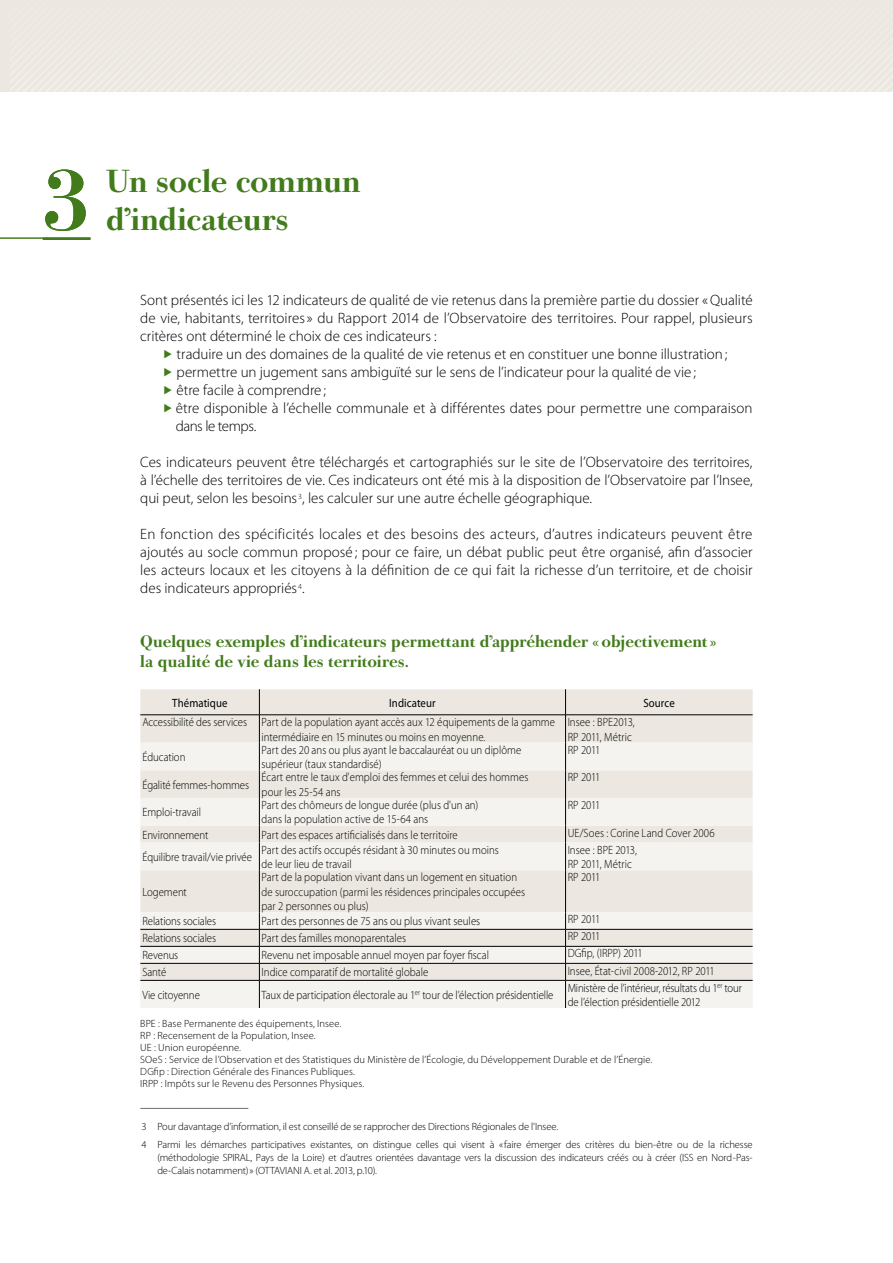
<style>
.page{position:relative;width:893px;height:1263px;background:#fff}
.page>*{position:absolute;margin:0;border:0;box-sizing:border-box;transform-origin:0 0}
.t1{font:700 85.5px "Bauer Bodoni";color:#427b1b}
.t2{font:500 31.5px "Bodoni Old Face BE";letter-spacing:.01em;color:#427b1b}
.t3{font:500 16.5px/19.8px "Bodoni Old Face BE";letter-spacing:-.005em;color:#427b1b}
.t4{font:300 15px/18px "Myriad Pro";color:#000;text-align:justify}
.t5{font:300 15px "Myriad Pro";letter-spacing:-.03em;color:#000}
.t6{font:300 12px/14.4px "Myriad Pro";letter-spacing:.005em;color:#000;scale:.9 1}
.t7{font:300 12px/14.4px "Myriad Pro";letter-spacing:-.015em;color:#000;scale:.9 1}
.t8{font:12px "Myriad Pro";letter-spacing:.005em;color:#000;scale:.9 1}
.t9{font:300 10.5px/12px "Myriad Pro";letter-spacing:-.005em;color:#000}
</style>
<div class="page">
<svg style="left:10px;top:0;width:883px;height:92px;background:#ede9e2"></svg>
<div style="left:140px;top:689px;width:613px;height:54px;background:#ece8e1"></div>
<svg style="left:140px;top:743px;width:613px;height:265px;fill:#f5f3f0"></svg>
<hr style="left:140px;top:714px;width:119px;height:1px;background:#000">
<hr style="left:259px;top:714px;width:307px;height:1px;background:#000">
<hr style="left:140px;top:929px;width:119px;height:1px;background:#000">
<hr style="left:140px;top:946px;width:119px;height:1px;background:#000">
<hr style="left:140px;top:963px;width:119px;height:1px;background:#000">
<hr style="left:140px;top:980px;width:119px;height:1px;background:#000">
<hr style="left:566px;top:714px;width:187px;height:1px;background:#000">
<svg style="left:259px;top:689px;width:1px;height:181px"></svg>
<svg style="left:565px;top:689px;width:1px;height:181px"></svg>
<hr style="left:259px;top:870px;width:1px;height:42px;background:#000">
<hr style="left:565px;top:870px;width:1px;height:42px;background:#000">
<hr style="left:566px;top:929px;width:187px;height:1px;background:#000">
<hr style="left:259px;top:929px;width:307px;height:1px;background:#000">
<hr style="left:259px;top:946px;width:307px;height:1px;background:#000">
<hr style="left:259px;top:963px;width:307px;height:1px;background:#000">
<hr style="left:259px;top:980px;width:307px;height:1px;background:#000">
<svg style="left:259px;top:912px;width:1px;height:96px"></svg>
<hr style="left:566px;top:946px;width:187px;height:1px;background:#000">
<hr style="left:566px;top:963px;width:187px;height:1px;background:#000">
<hr style="left:566px;top:980px;width:187px;height:1px;background:#000">
<svg style="left:565px;top:912px;width:1px;height:96px"></svg>
<hr style="left:140px;top:1108px;width:108px;height:1px;background:#6e6e6e">
<hr style="left:0;top:238px;width:90px;height:1px;background:#427b1b">
<hr style="left:43px;top:238px;width:47px;height:2px;background:#427b1b">
<h1 class="t1" style="left:43px;top:149px;width:49px">3</h1>
<h2 class="t2" style="left:106px;top:162px;width:256px">Un socle commun</h2>
<h2 class="t2" style="left:106px;top:200px;width:184px">d’indicateurs</h2>
<p class="t4" style="left:140px;top:291px;width:614px">Sont présentés ici les 12 indicateurs de qualité de vie retenus dans la première partie du dossier «Qualité</p>
<p class="t4" style="left:140px;top:309px;width:614px">de vie, habitants, territoires» du Rapport 2014 de l’Observatoire des territoires. Pour rappel, plusieurs</p>
<p class="t4" style="left:140px;top:327px;width:298px">critères ont déterminé le choix de ces indicateurs :</p>
<p class="t4" style="left:177px;top:345px;width:552px">traduire un des domaines de la qualité de vie retenus et en constituer une bonne illustration;</p>
<p class="t4" style="left:177px;top:363px;width:521px">permettre un jugement sans ambiguïté sur le sens de l’indicateur pour la qualité de vie ;</p>
<p class="t4" style="left:177px;top:381px;width:151px">être facile à comprendre ;</p>
<p class="t4" style="left:176px;top:399px;width:578px">être disponible à l’échelle communale et à différentes dates pour permettre une comparaison</p>
<p class="t5" style="left:176px;top:418px;width:82px">dans le temps.</p>
<p class="t4" style="left:140px;top:453px;width:614px">Ces indicateurs peuvent être téléchargés et cartographiés sur le site de l’Observatoire des territoires, à l’échelle des territoires de vie. Ces indicateurs ont été mis à la disposition de l’Observatoire par l’Insee, qui peut, selon les besoins <sup>3</sup>, les calculer sur une autre échelle géographique.</p>
<p class="t4" style="left:140px;top:525px;width:614px">En fonction des spécificités locales et des besoins des acteurs, d’autres indicateurs peuvent être ajoutés au socle commun proposé ; pour ce faire, un débat public peut être organisé, afin d’associer les acteurs locaux et les citoyens à la définition de ce qui fait la richesse d’un territoire, et de choisir des indicateurs appropriés <sup>4</sup>.</p>
<h3 class="t3" style="left:140px;top:632px;width:577px">Quelques exemples d’indicateurs permettant d’appréhender «objectivement » la qualité de vie dans les territoires.</h3>
<p class="t8" style="left:172px;top:696px;width:63px">Thématique</p>
<p class="t8" style="left:389px;top:696px;width:53px">Indicateur</p>
<p class="t8" style="left:643px;top:696px;width:36px">Source</p>
<p class="t6" style="left:262px;top:715px;width:328px;text-indent:-119px">Accessibilité des services Part de la population ayant accès aux 12 équipements de la gamme intermédiaire en 15 minutes ou moins en moyenne.</p>
<p class="t6" style="left:568px;top:715px;width:76px">Insee : BPE2013,<br>RP 2011, Métric</p>
<p class="t6" style="left:142px;top:750px;width:49px">Éducation</p>
<p class="t6" style="left:261px;top:743px;width:290px">Part des 20 ans ou plus ayant le baccalauréat ou un diplôme supérieur (taux standardisé)</p>
<p class="t6" style="left:568px;top:743px;width:38px">RP 2011</p>
<p class="t6" style="left:142px;top:778px;width:120px">Égalité femmes-hommes</p>
<p class="t6" style="left:261px;top:770px;width:298px">Écart entre le taux d'emploi des femmes et celui des hommes pour les 25-54 ans</p>
<p class="t6" style="left:568px;top:770px;width:38px">RP 2011</p>
<p class="t6" style="left:142px;top:805px;width:67px">Emploi-travail</p>
<p class="t6" style="left:261px;top:798px;width:242px">Part des chômeurs de longue durée (plus d'un an) dans la population active de 15-64 ans</p>
<p class="t6" style="left:568px;top:798px;width:38px">RP 2011</p>
<p class="t6" style="left:142px;top:828px;width:75px">Environnement</p>
<p class="t6" style="left:261px;top:828px;width:220px">Part des espaces artificialisés dans le territoire</p>
<p class="t6" style="left:568px;top:826px;width:165px">UE/Soes : Corine Land Cover 2006</p>
<p class="t6" style="left:142px;top:850px;width:123px">Équilibre travail/vie privée</p>
<p class="t6" style="left:261px;top:843px;width:265px">Part des actifs occupés résidant à 30 minutes ou moins de leur lieu de travail</p>
<p class="t6" style="left:568px;top:843px;width:79px">Insee : BPE 2013,<br>RP 2011, Métric</p>
<p class="t6" style="left:142px;top:885px;width:51px">Logement</p>
<p class="t6" style="left:261px;top:870px;width:294px">Part de la population vivant dans un logement en situation de suroccupation (parmi les résidences principales occupées par 2 personnes ou plus)</p>
<p class="t6" style="left:568px;top:870px;width:38px">RP 2011</p>
<p class="t6" style="left:142px;top:914px;width:83px">Relations sociales</p>
<p class="t6" style="left:261px;top:914px;width:245px">Part des personnes de 75 ans ou plus vivant seules</p>
<p class="t6" style="left:568px;top:912px;width:38px">RP 2011</p>
<p class="t6" style="left:142px;top:931px;width:83px">Relations sociales</p>
<p class="t6" style="left:261px;top:931px;width:162px">Part des familles monoparentales</p>
<p class="t6" style="left:568px;top:929px;width:38px">RP 2011</p>
<p class="t6" style="left:142px;top:948px;width:41px">Revenus</p>
<p class="t6" style="left:261px;top:948px;width:254px">Revenu net imposable annuel moyen par foyer fiscal</p>
<p class="t6" style="left:568px;top:946px;width:85px">DGfip, (IRPP) 2011</p>
<p class="t6" style="left:142px;top:965px;width:28px">Santé</p>
<p class="t6" style="left:261px;top:965px;width:187px">Indice comparatif de mortalité globale</p>
<p class="t6" style="left:568px;top:963px;width:165px">Insee, État-civil 2008-2012, RP 2011</p>
<p class="t6" style="left:142px;top:988px;width:65px">Vie citoyenne</p>
<p class="t6" style="left:261px;top:988px;width:326px">Taux de participation électorale au 1<sup>er</sup> tour de l’élection présidentielle</p>
<p class="t7" style="left:568px;top:980px;width:195px">Ministère de l’intérieur, résultats du 1<sup>er</sup> tour de l’élection présidentielle 2012</p>
<p class="t9" style="left:140px;top:1017px;width:514px">BPE : Base Permanente des équipements, Insee.<br>RP : Recensement de la Population, Insee.<br>UE : Union européenne.<br>SOeS : Service de l’Observation et des Statistiques du Ministère de l’Écologie, du Développement Durable et de l’Énergie.<br>DGfip : Direction Générale des Finances Publiques.<br>IRPP : Impôts sur le Revenu des Personnes Physiques.</p>
<p class="t9" style="left:141px;top:1117px;width:613px;line-height:18.9px">3 Pour davantage d’information, il est conseillé de se rapprocher des Directions Régionales de l’Insee.<br>4 Parmi les démarches participatives existantes, on distingue celles qui visent à «faire émerger des critères du bien-être ou de la richesse</p>
<p class="t9" style="left:157px;top:1151px;width:597px;line-height:12.6px">(méthodologie SPIRAL, Pays de la Loire) et d’autres orientées davantage vers la discussion des indicateurs créés ou à créer (ISS en Nord-Pas&shy;de-Calais notamment)» (OTTAVIANI A. et al. 2013, p.10).</p>
</div>
